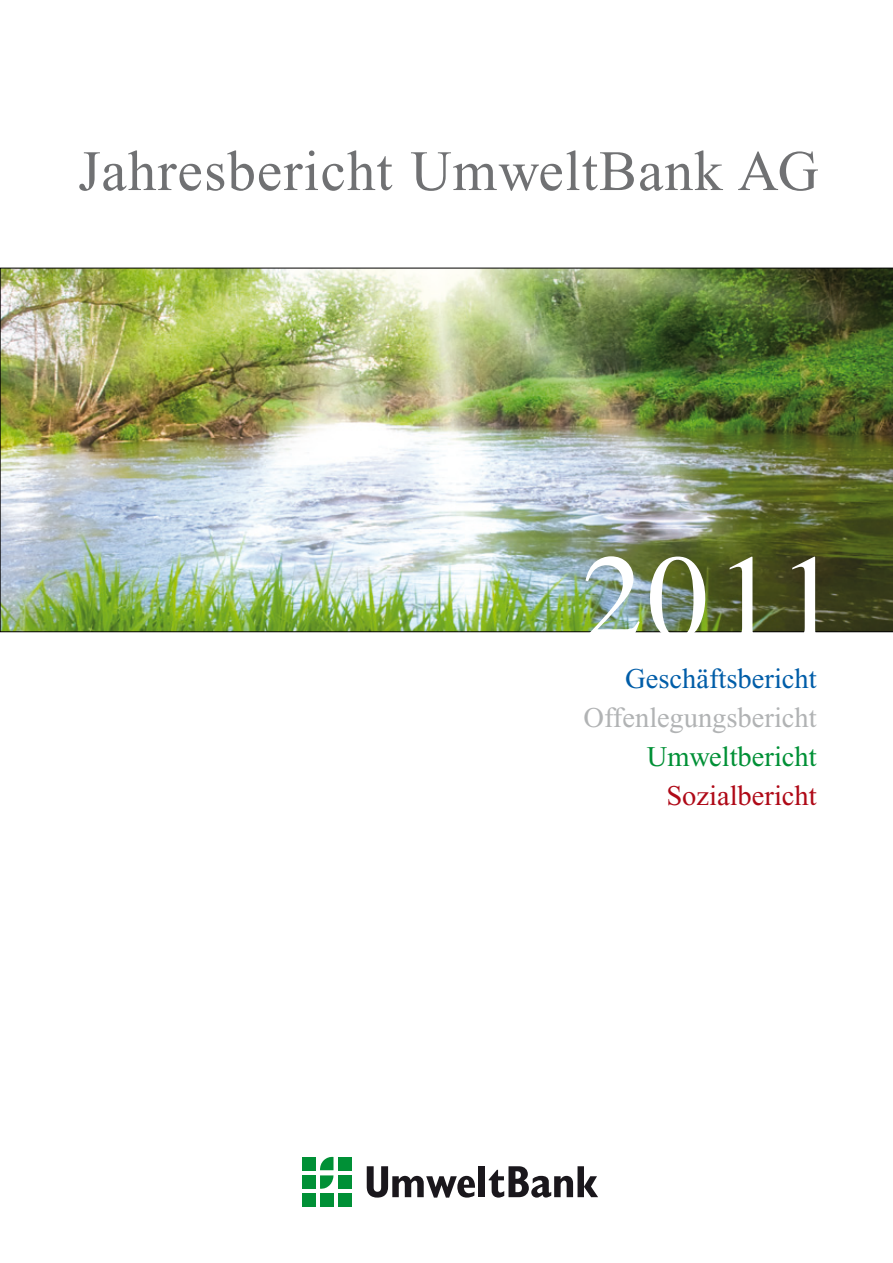
<style>
.page{position:relative;width:893px;height:1263px;background:#fff}
.page>*{position:absolute;margin:0;border:0;box-sizing:border-box;transform-origin:0 0}
.t1{font:122.1px "Times";color:#fff}
._01_Headline_Times_N{font:57px "Times New Roman";letter-spacing:.02em;color:#707173}
._01_Headline_Times_N-2{font:28.5px "Times New Roman";color:#b1b3b4}
._01_Headline_Times_N-3{font:28.5px "Times New Roman";color:#005da8}
._01_Headline_Times_N-4{font:28.5px "Times New Roman";color:#009036}
._01_Headline_Times_N-5{font:28.5px "Times New Roman";color:#af0917}
</style>
<div class="page">
<div style="left:338px;top:1193px;width:13px;height:14px;background:#009036"></div>
<div style="left:338px;top:1175px;width:13px;height:14px;background:#009036"></div>
<div style="left:338px;top:1157px;width:13px;height:13px;background:#009036"></div>
<div style="left:320px;top:1193px;width:13px;height:14px;background:#009036"></div>
<svg style="left:320px;top:1156px;width:13px;height:33px"></svg>
<div style="left:302px;top:1193px;width:13px;height:14px;background:#009036"></div>
<div style="left:302px;top:1175px;width:13px;height:14px;background:#009036"></div>
<div style="left:302px;top:1157px;width:13px;height:13px;background:#009036"></div>
<svg style="left:367px;top:1166px;width:108px;height:31px"></svg>
<div style="left:478px;top:1166px;width:6px;height:31px;background:#1a171c"></div>
<svg style="left:489px;top:1166px;width:109px;height:31px"></svg>
<img style="left:0;top:268px;width:893px;height:364px">
<p class="_01_Headline_Times_N" style="left:78px;top:140px;width:742px">Jahresbericht UmweltBank AG</p>
<p class="t1" style="left:582px;top:483px;width:259px">2011</p>
<p class="_01_Headline_Times_N-3" style="left:625px;top:663px;width:193px">Geschäftsbericht</p>
<p class="_01_Headline_Times_N-2" style="left:584px;top:702px;width:235px">Offenlegungsbericht</p>
<p class="_01_Headline_Times_N-4" style="left:647px;top:741px;width:171px">Umweltbericht</p>
<p class="_01_Headline_Times_N-5" style="left:666px;top:780px;width:152px">Sozialbericht</p>
</div>
